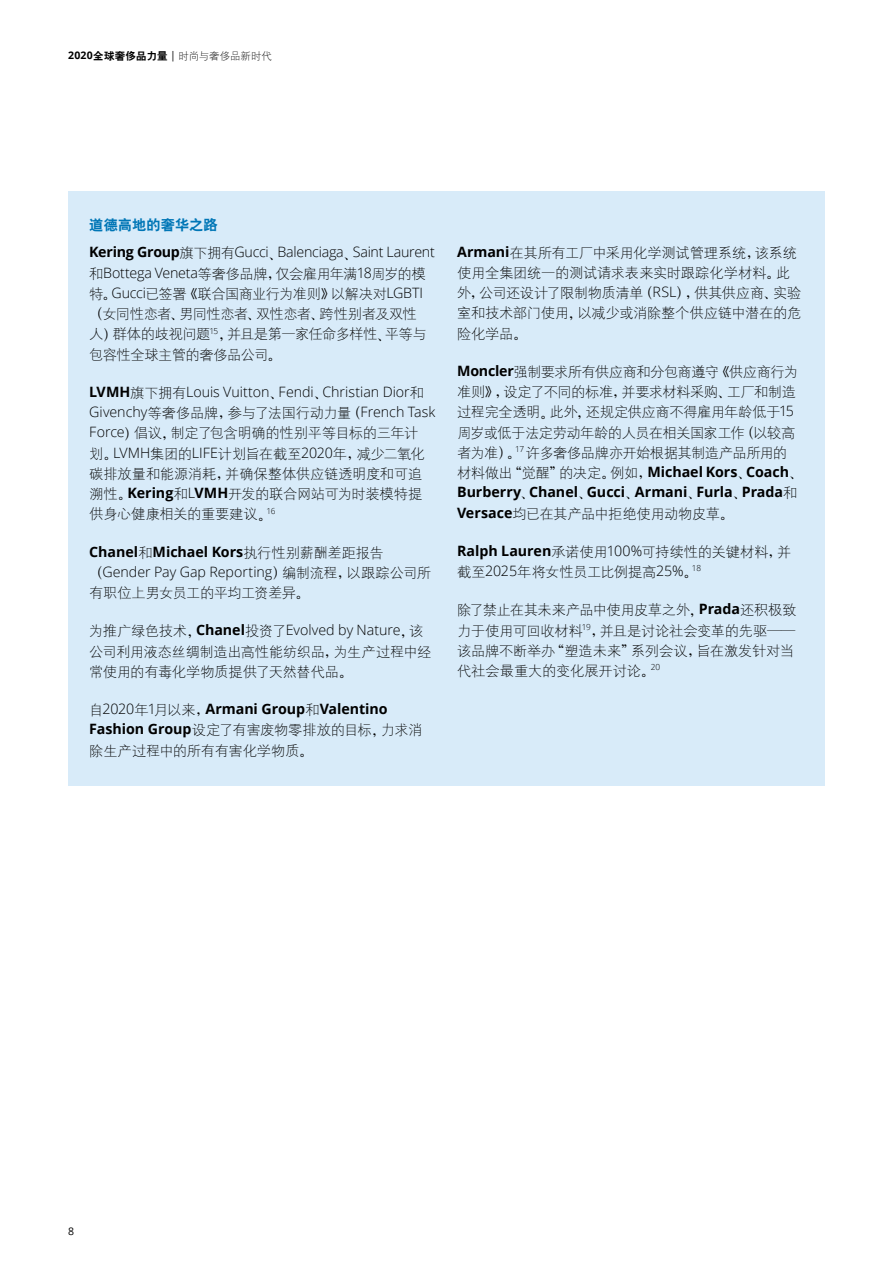
<style>
.page{position:relative;width:893px;height:1263px;background:#fff}
.page>*{position:absolute;margin:0;border:0;box-sizing:border-box;transform-origin:0 0}
.t1{font:14.25px/20.2px "H Yg 1 gj";letter-spacing:-.025em;color:#000}
.t2{font:300 14.25px/20.2px "Open Sans";letter-spacing:-.005em;color:#000}
.t3{font:700 14.25px/20.2px "Open Sans";letter-spacing:-.005em;color:#000}
.t4{font:14.25px "H Yb 2 gj";letter-spacing:.005em;color:#0076b6}
.t5{font:10.5px "H Yg 1 gj";letter-spacing:-.015em;color:#000}
.t6{font:10.5px "Open Sans";color:#000}
.s1{font-family:"Open Sans";font-weight:700}
.s2{font-family:"H Yb 2 gj"}
.s3{font-family:"Open Sans"}
.s4{font-weight:700}
.s5{font-family:"H Yg 1 gj";font-weight:400}
.s6{font-family:"H Ya 6 gj";font-weight:400}
.s7{font-family:"Open Sans";font-weight:300}
.s8{font-family:"H Ya 6 gj"}
.s9{font-weight:300}
</style>
<div class="page">
<div style="left:68px;top:191px;width:757px;height:594px;background:#d8ebf9"></div>
<p class="t5" style="left:68px;top:51px;width:205px"><span class="s1">2020</span><span class="s2">全球奢侈品力量</span> <span class="s3">|</span> 时尚与奢侈品新时代</p>
<p class="t4" style="left:89px;top:217px;width:130px">道德高地的奢华之路</p>
<p class="t2" style="left:89px;top:242px;width:347px"><span class="s4">Kering Group</span><span class="s5">旗下拥有</span>Gucci<span class="s6">、</span>Balenciaga<span class="s6">、</span>Saint Laurent</p>
<p class="t1" style="left:89px;top:263px;width:339px">和<span class="s7">Bottega Veneta</span>等奢侈品牌<span class="s8">，</span>仅会雇用年满<span class="s7">18</span>周岁的模特<span class="s8">。</span><span class="s7">Gucci</span>已签署<span class="s8">《</span>联合国商业行为准则<span class="s8">》</span>以解决对<span class="s7">LGBTI</span><span class="s8">（</span>女同性恋者<span class="s8">、</span>男同性恋者<span class="s8">、</span>双性恋者<span class="s8">、</span>跨性别者及双性人<span class="s8">）</span>群体的歧视问题<sup>15</sup><span class="s8">，</span>并且是第一家任命多样性<span class="s8">、</span>平等与包容性全球主管的奢侈品公司<span class="s8">。</span></p>
<p class="t2" style="left:89px;top:381px;width:347px"><span class="s4">LVMH</span><span class="s5">旗下拥有</span>Louis Vuitton<span class="s6">、</span>Fendi<span class="s6">、</span>Christian Dior<span class="s5">和<br></span>Givenchy<span class="s5">等奢侈品牌</span><span class="s6">，</span><span class="s5">参与了法国行动力量</span><span class="s6">（</span>French Task</p>
<p class="t1" style="left:89px;top:423px;width:337px"><span class="s7">Force</span><span class="s8">）</span>倡议<span class="s8">，</span>制定了包含明确的性别平等目标的三年计划<span class="s8">。</span><span class="s7">LVMH</span>集团的<span class="s7">LIFE</span>计划旨在截至<span class="s7">2020</span>年<span class="s8">，</span>减少二氧化碳排放量和能源消耗<span class="s8">，</span>并确保整体供应链透明度和可追溯性<span class="s8">。</span><span class="s1">Kering</span>和<span class="s7">L</span><span class="s1">VMH</span>开发的联合网站可为时装模特提供身心健康相关的重要建议<span class="s8">。</span><sup>16</sup></p>
<p class="t1" style="left:89px;top:542px;width:343px"><span class="s1">Chanel</span>和<span class="s1">Michael Kors</span>执行性别薪酬差距报告<span class="s8">（</span><span class="s7">Gender Pay Gap Reporting</span><span class="s8">）</span>编制流程<span class="s8">，</span>以跟踪公司所</p>
<p class="t1" style="left:89px;top:583px;width:222px">有职位上男女员工的平均工资差异<span class="s8">。</span></p>
<p class="t2" style="left:89px;top:620px;width:335px"><span class="s5">为推广绿色技术</span><span class="s6">，</span><span class="s4">Chanel</span><span class="s5">投资了</span>Evolved by Nature<span class="s6">，</span><span class="s5">该</span></p>
<p class="t1" style="left:89px;top:641px;width:344px">公司利用液态丝绸制造出高性能纺织品<span class="s8">，</span>为生产过程中经常使用的有毒化学物质提供了天然替代品<span class="s8">。</span></p>
<p class="t3" style="left:89px;top:698px;width:300px"><span class="s5">自</span><span class="s9">2020</span><span class="s5">年</span><span class="s9">1</span><span class="s5">月以来</span><span class="s6">，</span>Armani Group<span class="s5">和</span>Valentino</p>
<p class="t1" style="left:89px;top:720px;width:334px"><span class="s1">Fashion Group</span>设定了有害废物零排放的目标<span class="s8">，</span>力求消除生产过程中的所有有害化学物质<span class="s8">。</span></p>
<p class="t1" style="left:457px;top:242px;width:346px"><span class="s1">Armani</span>在其所有工厂中采用化学测试管理系统<span class="s8">，</span>该系统使用全集团统一的测试请求表来实时跟踪化学材料<span class="s8">。</span>此外<span class="s8">，</span>公司还设计了限制物质清单<span class="s8">（</span><span class="s7">RSL</span><span class="s8">），</span>供其供应商<span class="s8">、</span>实验室和技术部门使用<span class="s8">，</span>以减少或消除整个供应链中潜在的危险化学品<span class="s8">。</span></p>
<p class="t1" style="left:457px;top:361px;width:343px"><span class="s1">Moncler</span>强制要求所有供应商和分包商遵守<span class="s8">《</span>供应商行为准则<span class="s8">》，</span>设定了不同的标准<span class="s8">，</span>并要求材料采购<span class="s8">、</span>工厂和制造过程完全透明<span class="s8">。</span>此外<span class="s8">，</span>还规定供应商不得雇用年龄低于<span class="s7">15</span>周岁或低于法定劳动年龄的人员在相关国家工作<span class="s8">（</span>以较高者为准<span class="s8">）。</span><sup>17</sup> 许多奢侈品牌亦开始根据其制造产品所用的</p>
<p class="t3" style="left:457px;top:461px;width:348px"><span class="s5">材料做出</span><span class="s6">“</span><span class="s5">觉醒</span><span class="s6">”</span><span class="s5">的决定</span><span class="s6">。</span><span class="s5">例如</span><span class="s6">，</span>Michael Kors<span class="s6">、</span>Coach<span class="s6">、<br></span>Burberry<span class="s6">、</span>Chanel<span class="s6">、</span>Gucci<span class="s6">、</span>Armani<span class="s6">、</span>Furla<span class="s6">、</span>Prada<span class="s5">和</span></p>
<p class="t1" style="left:457px;top:503px;width:278px"><span class="s1">Versace</span>均已在其产品中拒绝使用动物皮草<span class="s8">。</span></p>
<p class="t1" style="left:457px;top:541px;width:336px"><span class="s1">Ralph Lauren</span>承诺使用<span class="s7">100%</span>可持续性的关键材料<span class="s8">，</span>并截至<span class="s7">2025</span>年将女性员工比例提高<span class="s7">25%</span><span class="s8">。</span><sup>18</sup></p>
<p class="t1" style="left:457px;top:600px;width:341px">除了禁止在其未来产品中使用皮草之外<span class="s8">，</span><span class="s1">Prada</span>还积极致力于使用可回收材料<sup>19</sup><span class="s8">，</span>并且是讨论社会变革的先驱<span class="s8">——</span>该品牌不断举办<span class="s8">“</span>塑造未来<span class="s8">”</span>系列会议<span class="s8">，</span>旨在激发针对当代社会最重大的变化展开讨论<span class="s8">。</span><sup>20</sup></p>
<p class="t6" style="left:68px;top:1224px;width:8px">8</p>
</div>
